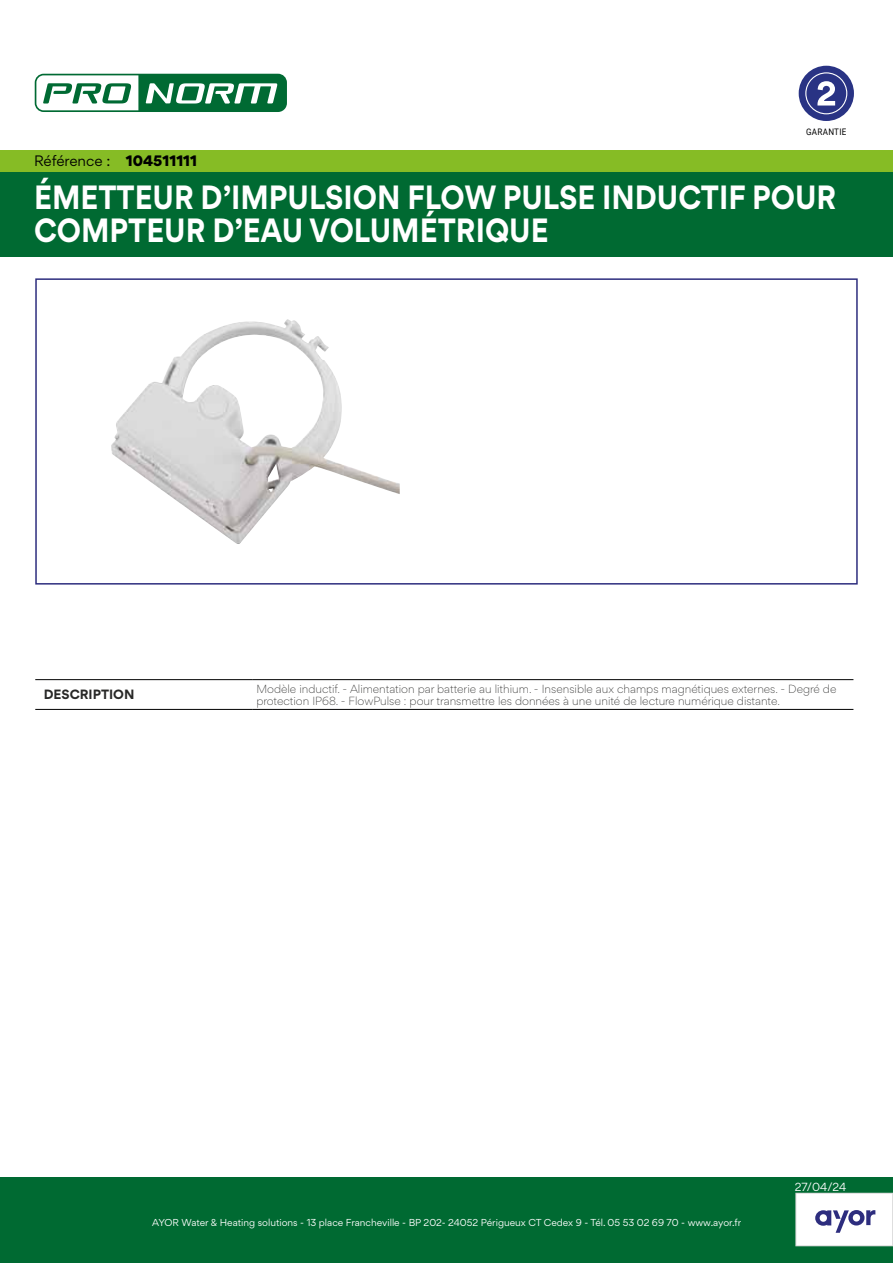
<style>
.page{position:relative;width:893px;height:1263px;background:#fff}
.page>*{position:absolute;margin:0;border:0;box-sizing:border-box;transform-origin:0 0}
.t1{font:700 30px/33px "Gordita";color:#fff;scale:.9 1}
.t2{font:13.5px "Gordita";letter-spacing:-.005em;color:#000}
.t3{font:700 12px "Gordita";color:#282827}
.t4{font:300 10.5px/12px "Gordita";color:#282827}
.t5{font:10.5px "Gordita";color:#fff}
.t6{font:9px "Gordita";color:#fff}
.t7{font:9px "Roboto";letter-spacing:.035em;color:#000;scale:.9 1}
.s1{font-weight:900}
</style>
<div class="page">
<div style="left:0;top:1178px;width:893px;height:85px;background:#006a32"></div>
<div style="left:796px;top:1193px;width:97px;height:53px;background:#fff"></div>
<div style="left:795px;top:1193px;width:98px;height:53px;border:1px solid #dadada"></div>
<img style="left:111px;top:319px;width:289px;height:225px">
<div style="left:0;top:171px;width:893px;height:85px;background:#006a32"></div>
<div style="left:35px;top:278px;width:823px;height:307px;border:2px solid #2d2d7e"></div>
<svg style="left:815px;top:1210px;width:60px;height:23px"></svg>
<div style="left:0;top:150px;width:893px;height:21px;background:#86bc25"></div>
<div style="left:799px;top:66px;width:55px;height:55px;background:#293384;border-radius:50%"></div>
<svg style="left:805px;top:72px;width:42px;height:42px"></svg>
<svg style="left:34px;top:73px;width:253px;height:39px"></svg>
<hr style="left:35px;top:679px;width:217px;height:1px;background:#000">
<hr style="left:252px;top:679px;width:601px;height:1px;background:#000">
<hr style="left:35px;top:709px;width:217px;height:1px;background:#000">
<hr style="left:252px;top:709px;width:601px;height:1px;background:#000">
<p class="t2" style="left:34px;top:151px;width:165px">Référence : <span class="s1">104511111</span></p>
<p class="t7" style="left:806px;top:125px;width:46px">GARANTIE</p>
<h1 class="t1" style="left:34px;top:181px;width:893px">ÉMETTEUR D’IMPULSION FLOW PULSE INDUCTIF POUR<br>COMPTEUR D’EAU VOLUMÉTRIQUE</h1>
<p class="t3" style="left:44px;top:685px;width:92px">DESCRIPTION</p>
<p class="t4" style="left:256px;top:682px;width:581px">Modèle inductif. - Alimentation par batterie au lithium. - Insensible aux champs magnétiques externes. - Degré de protection IP68. - FlowPulse : pour transmettre les données à une unité de lecture numérique distante.</p>
<p class="t6" style="left:152px;top:1216px;width:590px">AYOR Water &amp; Heating solutions - 13 place Francheville - BP 202- 24052 Périgueux CT Cedex 9 - Tél. 05 53 02 69 70 - www.ayor.fr</p>
<p class="t5" style="left:795px;top:1179px;width:53px">27/04/24</p>
</div>
